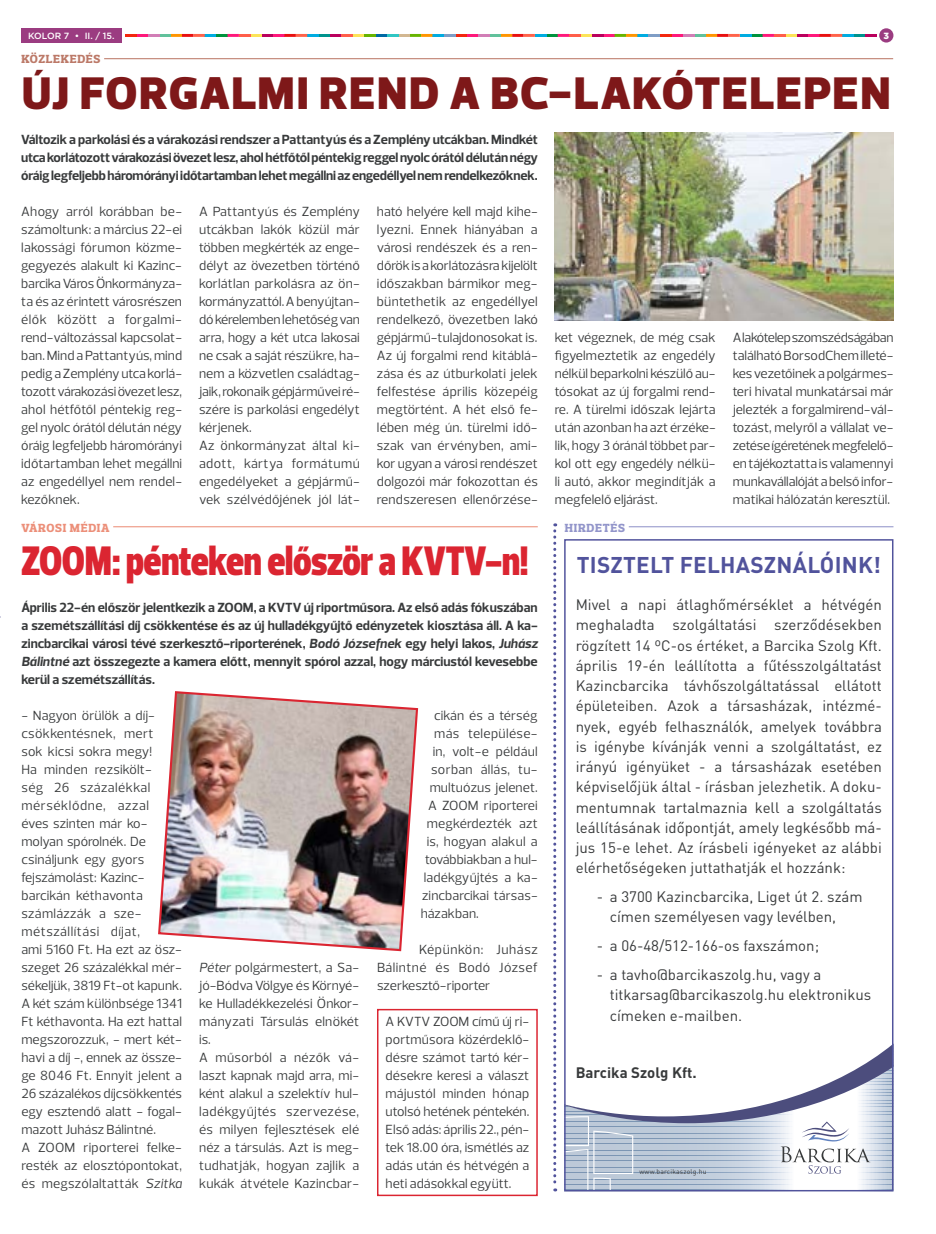
<style>
.page{position:relative;width:936px;height:1234px;background:#fff}
.page>*{position:absolute;margin:0;border:0;box-sizing:border-box;transform-origin:0 0}
.t1{font:900 46.5px "Prelo";letter-spacing:.03em;color:#7e1819}
.t2{font:900 42px "Prelo Condensed";letter-spacing:-.01em;color:#db2531}
.t3{font:700 22.5px "DIN Pro";letter-spacing:.01em;color:#51539c}
.t4{font:15px/20.2px "DIN Pro";color:#383a3b}
.t5{font:700 15px "DIN Pro";color:#383a3b}
.t6{font:13.5px/18px "Prelo";color:#383a3b;text-align:justify}
.t7{font:700 13.5px/18px "Prelo";letter-spacing:-.01em;color:#383a3b;text-align:justify}
.t8{font:13.5px "Prelo";letter-spacing:.02em;color:#383a3b}
.t9{font:13.5px "Prelo";letter-spacing:.025em;color:#383a3b}
.t10{font:800 12px "Prelo Slab";letter-spacing:.065em;color:#ec8f79}
.t11{font:800 12px "Prelo Slab";letter-spacing:.065em;color:#bc7968}
.t12{font:800 12px "Prelo Slab";letter-spacing:.065em;color:#9295ca}
.t13{font:500 9px "Gotham";color:#fff}
.t14{font:900 9px "Gotham";color:#fff}
.t15{font:6.75px "DIN Pro";letter-spacing:.025em;color:#383a3b}
.s1{font-style:italic}
</style>
<div class="page">
<svg style="left:125px;top:34px;width:751px;height:3px;background:#ad6e67"></svg>
<div style="left:879px;top:28px;width:14px;height:15px;background:#9b3c81;border-radius:50%"></div>
<div style="left:21px;top:28px;width:100px;height:15px;background:#9b3c81"></div>
<hr style="left:21px;top:58px;width:872px;height:1px;background:#bc7968">
<div style="left:21px;top:55px;width:83px;height:6px;background:#fff"></div>
<hr style="left:21px;top:526px;width:516px;height:1px;background:#ec8f79">
<div style="left:21px;top:523px;width:92px;height:6px;background:#fff"></div>
<hr style="left:564px;top:526px;width:329px;height:1px;background:#9295ca">
<div style="left:564px;top:523px;width:64px;height:6px;background:#fff"></div>
<img style="left:555px;top:133px;width:338px;height:187px">
<img style="left:158px;top:691px;width:261px;height:261px">
<div style="left:377px;top:1008px;width:160px;height:187px;border:1px solid #db2531"></div>
<svg style="left:566px;top:1045px;width:325px;height:144px"></svg>
<svg style="left:553px;top:523px;width:3px;height:668px"></svg>
<p class="t13" style="left:28px;top:29px;width:88px">KOLOR 7 • II. / 15.</p>
<p class="t14" style="left:883px;top:29px;width:7px">3</p>
<p class="t11" style="left:21px;top:52px;width:81px">KÖZLEKEDÉS</p>
<h1 class="t1" style="left:22px;top:64px;width:870px">ÚJ FORGALMI REND A BC-LAKÓTELEPEN</h1>
<p class="t7" style="left:21px;top:131px;width:518px">Változik a parkolási és a várakozási rendszer a Pattantyús és a Zemplény utcákban. Mindkét utca korlátozott várakozási övezet lesz, ahol hétfőtől péntekig reggel nyolc órától délután négy óráig legfeljebb háromórányi időtartamban lehet megállni az engedéllyel nem rendelkezőknek.</p>
<p class="t6" style="left:21px;top:203px;width:162px">Ahogy arról korábban be&shy;számoltunk: a március 22-ei lakossági fórumon közme&shy;gegyezés alakult ki Kazinc&shy;barcika Város Önkormányza&shy;ta és az érintett városrészen élők között a forgalmi&shy;rend-változással kapcsolat&shy;ban. Mind a Pattantyús, mind pedig a Zemplény utca korlá&shy;tozott várakozási övezet lesz, ahol hétfőtől péntekig reg&shy;gel nyolc órától délután négy óráig legfeljebb háromórányi időtartamban lehet megállni az engedéllyel nem rendel&shy;kezőknek.</p>
<p class="t6" style="left:199px;top:202px;width:162px;text-align:left">A Pattantyús és Zemplény utcákban lakók közül már többen megkérték az enge&shy;délyt az övezetben történő korlátlan parkolásra az ön&shy;kormányzattól. A benyújtan&shy;dó kérelemben lehetőség van arra, hogy a két utca lakosai ne csak a saját részükre, ha&shy;nem a közvetlen családtag&shy;jaik, rokonaik gépjárművei ré&shy;szére is parkolási engedélyt kérjenek.<br>Az önkormányzat által ki&shy;adott, kártya formátumú engedélyeket a gépjármű&shy;vek szélvédőjének jól lát-</p>
<p class="t6" style="left:377px;top:202px;width:162px">ható helyére kell majd kihe&shy;lyezni. Ennek hiányában a városi rendészek és a ren&shy;dőrök is a korlátozásra kijelölt időszakban bármikor meg&shy;büntethetik az engedéllyel rendelkező, övezetben lakó gépjármű-tulajdonosokat is.<br>Az új forgalmi rend kitáblá&shy;zása és az útburkolati jelek felfestése április közepéig megtörtént. A hét első fe&shy;lében még ún. türelmi idő&shy;szak van érvényben, ami&shy;kor ugyan a városi rendészet dolgozói már fokozottan és rendszeresen ellenőrzése-</p>
<p class="t6" style="left:554px;top:328px;width:162px">ket végeznek, de még csak figyelmeztetik az engedély nélkül beparkolni készülő au&shy;tósokat az új forgalmi rend&shy;re. A türelmi időszak lejárta után azonban ha azt érzéke&shy;lik, hogy 3 óránál többet par&shy;kol ott egy engedély nélkü&shy;li autó, akkor megindítják a megfelelő eljárást.</p>
<p class="t6" style="left:732px;top:328px;width:162px">A lakótelep szomszédságában található BorsodChem illeté&shy;kes vezetőinek a polgármes&shy;teri hivatal munkatársai már jelezték a forgalmirend-vál&shy;tozást, melyről a vállalat ve&shy;zetése ígéretének megfelelő&shy;en tájékoztatta is valamennyi munkavállalóját a belső infor&shy;matikai hálózatán keresztül.</p>
<p class="t10" style="left:21px;top:520px;width:90px">VÁROSI MÉDIA</p>
<p class="t12" style="left:565px;top:520px;width:62px">HIRDETÉS</p>
<h2 class="t2" style="left:21px;top:534px;width:508px">ZOOM: pénteken először a KVTV-n!</h2>
<p class="t7" style="left:21px;top:598px;width:518px">Április 22-én először jelentkezik a ZOOM, a KVTV új riportműsora. Az első adás fókuszában a szemétszállítási díj csökkentése és az új hulladékgyűjtő edényzetek kiosztása áll. A ka&shy;zincbarcikai városi tévé szerkesztő-riporterének, <span class="s1">Bodó Józsefnek</span> egy helyi lakos, <span class="s1">Juhász Bálintné</span> azt összegezte a kamera előtt, mennyit spórol azzal, hogy márciustól kevesebbe kerül a szemétszállítás.</p>
<p class="t6" style="left:21px;top:706px;width:162px;text-align:left">- Nagyon örülök a díj&shy;csökkentésnek, mert<br>sok kicsi sokra megy!<br>Ha minden rezsikölt-<br>ség 26 százalékkal mérséklődne, azzal<br>éves szinten már ko&shy;molyan spórolnék. De csináljunk egy gyors fejszámolást: Kazinc&shy;barcikán kéthavonta számlázzák a sze&shy;métszállítási díjat,<br>ami 5160 Ft. Ha ezt az ös - szeget 26 százalékkal mér&shy;sékeljük, 3819 Ft-ot kapunk.<br>A két szám különbsége 1341<br>Ft kéthavonta. Ha ezt hattal megszorozzuk, - mert két&shy;havi a díj -, ennek az össze&shy;ge 8046 Ft. Ennyit jelent a<br>26 százalékos díjcsökkentés egy esztendő alatt - fogal&shy;mazott Juhász Bálintné.<br>A ZOOM riporterei felke&shy;resték az elosztópontokat, és megszólaltatták <span class="s1">Szitka</span></p>
<p class="t6" style="left:434px;top:706px;width:105px">cikán és a térség</p>
<p class="t9" style="left:434px;top:725px;width:105px">más települése-</p>
<p class="t8" style="left:432px;top:743px;width:107px">in, volt-e például</p>
<p class="t9" style="left:431px;top:761px;width:108px">sorban állás, tu-</p>
<p class="t6" style="left:429px;top:778px;width:110px">multuózus jelenet.</p>
<p class="t6" style="left:428px;top:796px;width:111px">A ZOOM riporterei</p>
<p class="t8" style="left:426px;top:815px;width:113px">megkérdezték azt</p>
<p class="t6" style="left:426px;top:832px;width:112px">is, hogyan alakul a</p>
<p class="t6" style="left:425px;top:850px;width:114px">továbbiakban a hul-</p>
<p class="t6" style="left:423px;top:868px;width:116px">ladékgyűjtés a ka-</p>
<p class="t6" style="left:422px;top:886px;width:117px">zincbarcikai társas-</p>
<p class="t6" style="left:420px;top:904px;width:60px">házakban.</p>
<p class="t6" style="left:377px;top:940px;width:162px;text-indent:42px">Képünkön: Juhász Bálintné és Bodó József szerkesztő-riporter</p>
<p class="t6" style="left:385px;top:1012px;width:145px">A KVTV ZOOM című új ri&shy;portműsora közérdeklő&shy;désre számot tartó kér&shy;désekre keresi a választ májustól minden hónap utolsó hetének péntekén.<br>Első adás: április 22., pén&shy;tek 18.00 óra, ismétlés az adás után és hétvégén a heti adásokkal együtt.</p>
<p class="t6" style="left:199px;top:958px;width:161px;text-align:left"><span class="s1">Péter</span> polgármestert, a Sa&shy;jó-Bódva Völgye és Környé&shy;ke Hulladékkezelési Önkor&shy;mányzati Társulás elnökét is.<br>A műsorból a nézők vá&shy;laszt kapnak majd arra, mi&shy;ként alakul a szelektív hul&shy;ladékgyűjtés szervezése, és milyen fejlesztések elé néz a társulás. Azt is meg&shy;tudhatják, hogyan zajlik a kukák átvétele Kazincbar-</p>
<h3 class="t3" style="left:576px;top:549px;width:305px">TISZTELT FELHASZNÁLÓINK!</h3>
<p class="t4" style="left:575px;top:593px;width:308px;text-align:justify">Mivel a napi átlaghőmérséklet a hétvégén meghaladta szolgáltatási szerződésekben rögzített 14 ºC-os értéket, a Barcika Szolg Kft. április 19-én leállította a fűtésszolgáltatást Kazincbarcika távhőszolgáltatással ellátott épületeiben. Azok a társasházak, intézmé&shy;nyek, egyéb felhasználók, amelyek továbbra is igénybe kívánják venni a szolgáltatást, ez irányú igényüket - a társasházak esetében képviselőjük által - írásban jelezhetik. A doku&shy;mentumnak tartalmaznia kell a szolgáltatás leállításának időpontját, amely legkésőbb má&shy;jus 15-e lehet. Az írásbeli igényeket az alábbi elérhetőségeken juttathatják el hozzánk:</p>
<p class="t4" style="left:609px;top:885px;width:254px;text-indent:-13px">- a 3700 Kazincbarcika, Liget út 2. szám címen személyesen vagy levélben,</p>
<p class="t4" style="left:597px;top:934px;width:224px">- a 06-48/512-166-os faxszámon;</p>
<p class="t4" style="left:609px;top:963px;width:263px;text-indent:-13px">- a tavho@barcikaszolg.hu, vagy a titkarsag@barcikaszolg.hu elektronikus címeken e-mailben.</p>
<p class="t5" style="left:575px;top:1062px;width:122px">Barcika Szolg Kft.</p>
<p class="t15" style="left:639px;top:1166px;width:68px">www.barcikaszolg.hu</p>
</div>
